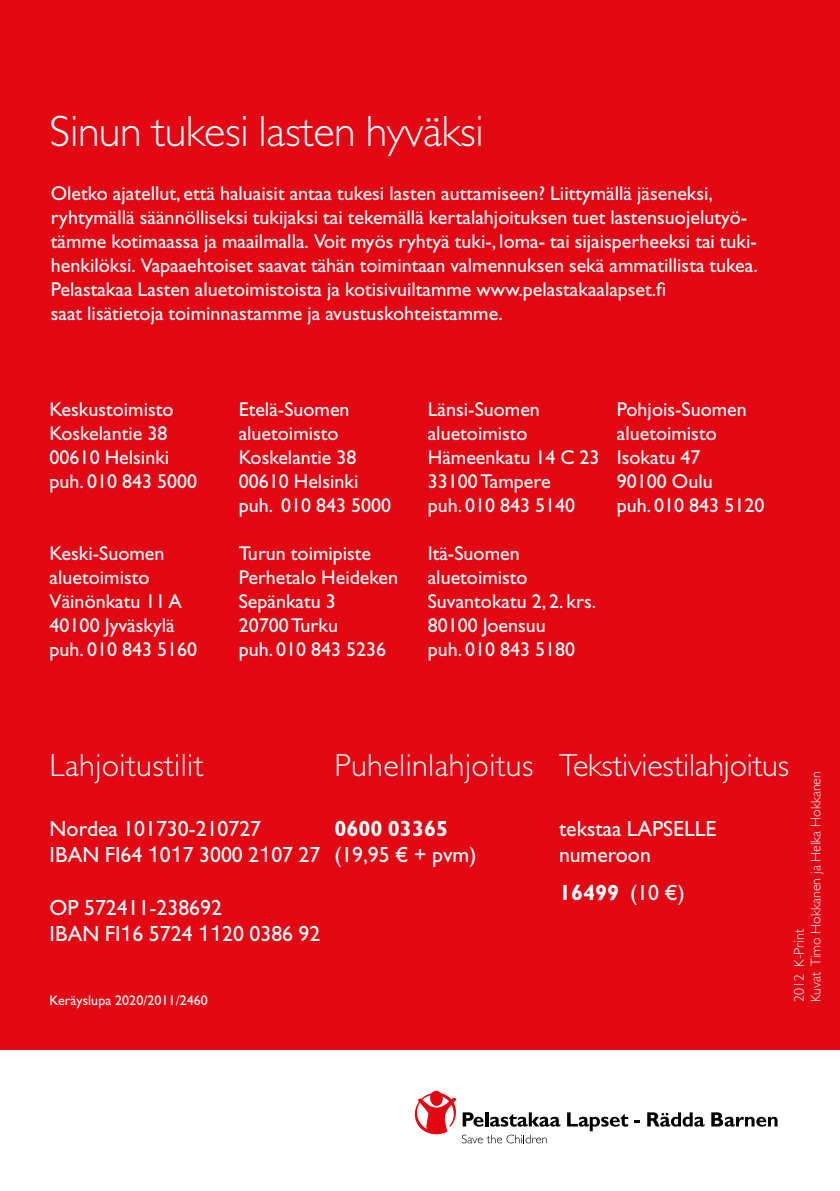
<style>
.page{position:relative;width:840px;height:1191px;background:#fff}
.page>*{position:absolute;margin:0;border:0;box-sizing:border-box;transform-origin:0 0}
.t1{font:300 44px "Gill Sans";letter-spacing:-.005em;color:#fff}
.t2{font:300 32px "Gill Sans";letter-spacing:.015em;color:#fff}
.t3{font:300 32px "Gill Sans";letter-spacing:-.005em;color:#fff}
.t4{font:22px/26.4px "Gill Sans";color:#fff}
.t5{font:700 22px "Gill Sans";color:#fff}
.t6{font:20px/24px "Gill Sans";color:#fff}
.t7{font:300 14px/16.8px "Gill Sans";letter-spacing:.005em;color:#fff}
.t8{font:14px "Gill Sans";letter-spacing:.005em;color:#fff}
.s1{font-family:"Helvetica Neue LT Pro"}
.s2{font-weight:400}
</style>
<div class="page">
<div style="left:0;top:0;width:839px;height:1049px;background:#e30613"></div>
<svg style="left:567px;top:1112px;width:61px;height:19px"></svg>
<svg style="left:634px;top:1120px;width:5px;height:3px"></svg>
<svg style="left:647px;top:1112px;width:57px;height:14px"></svg>
<svg style="left:711px;top:1112px;width:66px;height:14px"></svg>
<svg style="left:414px;top:1090px;width:146px;height:53px"></svg>
<h1 class="t1" style="left:50px;top:107px;width:435px">Sinun tukesi lasten hyväksi</h1>
<p class="t6" style="left:51px;top:181px;width:708px">Oletko ajatellut, että haluaisit antaa tukesi lasten auttamiseen? Liittymällä jäseneksi, ryhtymällä säännölliseksi tukijaksi tai tekemällä kertalahjoituksen tuet lastensuojelutyö&shy;tämme kotimaassa ja maailmalla. Voit myös ryhtyä tuki-, loma- tai sijaisperheeksi tai tuki&shy;henkilöksi. Vapaaehtoiset saavat tähän toimintaan valmennuksen sekä ammatillista tukea.<br>Pelastakaa Lasten aluetoimistoista ja kotisivuiltamme www.pelastakaalapset.fi<br>saat lisätietoja toiminnastamme ja avustuskohteistamme.</p>
<p class="t6" style="left:50px;top:397px;width:149px">Keskustoimisto<br>Koskelantie 38<br>00610 Helsinki puh. 010 843 5000</p>
<p class="t6" style="left:50px;top:541px;width:149px">Keski-Suomen aluetoimisto<br>Väinönkatu 11 A<br>40100 Jyväskylä puh. 010 843 5160</p>
<p class="t6" style="left:238px;top:397px;width:154px">Etelä-Suomen aluetoimisto<br>Koskelantie 38<br>00610 Helsinki puh. 010 843 5000</p>
<p class="t6" style="left:238px;top:541px;width:161px">Turun toimipiste<br>Perhetalo Heideken<br>Sepänkatu 3<br>20700 Turku<br>puh. 010 843 5236</p>
<p class="t6" style="left:427px;top:397px;width:173px">Länsi-Suomen aluetoimisto<br>Hämeenkatu 14 C 23<br>33100 Tampere<br>puh. 010 843 5140</p>
<p class="t6" style="left:427px;top:541px;width:170px">Itä-Suomen aluetoimisto<br>Suvantokatu 2, 2. krs.<br>80100 Joensuu<br>puh. 010 843 5180</p>
<p class="t6" style="left:616px;top:397px;width:149px">Pohjois-Suomen aluetoimisto<br>Isokatu 47<br>90100 Oulu<br>puh. 010 843 5120</p>
<h2 class="t2" style="left:50px;top:747px;width:155px">Lahjoitustilit</h2>
<h2 class="t3" style="left:558px;top:747px;width:231px">Tekstiviestilahjoitus</h2>
<h2 class="t2" style="left:334px;top:747px;width:200px">Puhelinlahjoitus</h2>
<p class="t7" style="left:790px;top:1002px;width:232px;rotate:-90deg">2012 K-Print<br>Kuvat Timo Hokkanen ja Helka Hokkanen</p>
<p class="t4" style="left:50px;top:815px;width:272px">Nordea 101730-210727<br>IBAN FI64 <span class="s1">1</span>0<span class="s1">1</span>7 3000 2<span class="s1">1</span>07 27</p>
<p class="t4" style="left:50px;top:894px;width:272px">OP 572411-238692<br>IBAN FI<span class="s1">1</span>6 5724 <span class="s1">11</span>20 0386 92</p>
<p class="t5" style="left:334px;top:815px;width:115px">0600 03365</p>
<p class="t4" style="left:334px;top:841px;width:143px">(19,95 € + pvm)</p>
<p class="t4" style="left:558px;top:815px;width:159px">tekstaa LAPSELLE numeroon</p>
<p class="t5" style="left:558px;top:879px;width:127px">16499 <span class="s2">(10 €)</span></p>
<p class="t8" style="left:50px;top:992px;width:160px">Keräyslupa 2020/2011/2460</p>
</div>
